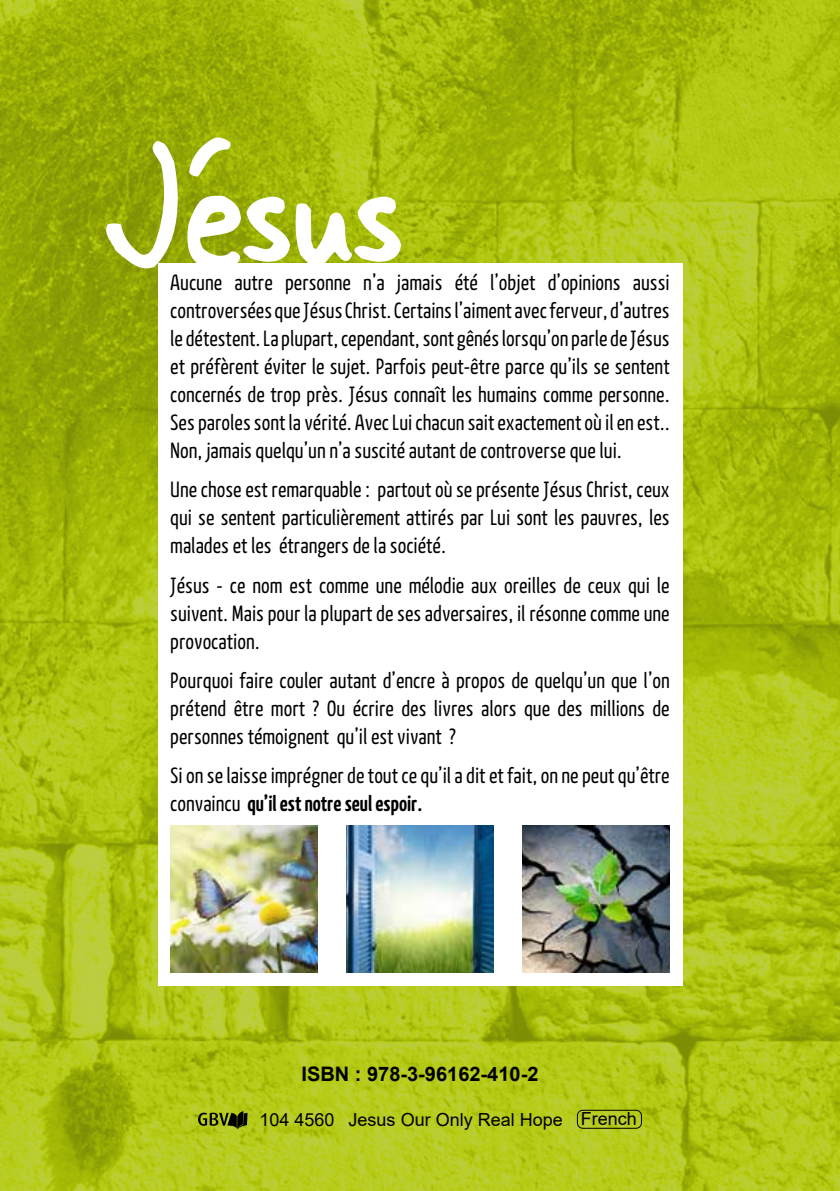
<style>
.page{position:relative;width:840px;height:1191px;background:#fff}
.page>*{position:absolute;margin:0;border:0;box-sizing:border-box;transform-origin:0 0}
.t1{font:200px "Skippy Sharp";color:#fff}
.t2{font:22px/28px "Kava Pro";color:#000;text-align:justify}
.t3{font:700 20px "Arial";color:#000}
.t4{font:18px "Arial";color:#000}
.s1{font-weight:700}
</style>
<div class="page">
<img style="left:0;top:0;width:839px;height:1191px">
<div style="left:158px;top:263px;width:523px;height:722px;background:#fff"></div>
<svg style="left:198px;top:1111px;width:49px;height:19px"></svg>
<div style="left:576px;top:1109px;width:65px;height:19px;border:1px solid #000;border-radius:5px"></div>
<img style="left:170px;top:825px;width:147px;height:147px">
<img style="left:346px;top:825px;width:147px;height:147px">
<img style="left:522px;top:825px;width:147px;height:147px">
<h1 class="t1" style="left:102px;top:63px;width:302px">Jésus</h1>
<p class="t2" style="left:170px;top:267px;width:500px">Aucune autre personne n’a jamais été l’objet d’opinions aussi controversées que Jésus Christ. Certains l’aiment avec ferveur, d’autres le détestent. La plupart, cependant, sont gênés lorsqu’on parle de Jésus et préfèrent éviter le sujet. Parfois peut-être parce qu’ils se sentent concernés de trop près. Jésus connaît les humains comme personne.<br>Ses paroles sont la vérité. Avec Lui chacun sait exactement où il en est..<br>Non, jamais quelqu’un n’a suscité autant de controverse que lui.</p>
<p class="t2" style="left:170px;top:475px;width:500px">Une chose est remarquable : partout où se présente Jésus Christ, ceux qui se sentent particulièrement attirés par Lui sont les pauvres, les malades et les étrangers de la société.</p>
<p class="t2" style="left:170px;top:570px;width:500px">Jésus - ce nom est comme une mélodie aux oreilles de ceux qui le suivent. Mais pour la plupart de ses adversaires, il résonne comme une provocation.</p>
<p class="t2" style="left:170px;top:666px;width:500px">Pourquoi faire couler autant d’encre à propos de quelqu’un que l’on prétend être mort ? Ou écrire des livres alors que des millions de personnes témoignent qu’il est vivant ?</p>
<p class="t2" style="left:170px;top:761px;width:500px">Si on se laisse imprégner de tout ce qu’il a dit et fait, on ne peut qu’être convaincu <span class="s1">qu’il est notre seul espoir.</span></p>
<p class="t3" style="left:301px;top:1060px;width:238px">ISBN : 978-3-96162-410-2</p>
<p class="t4" style="left:259px;top:1107px;width:379px">104 4560 Jesus Our Only Real Hope French</p>
</div>
